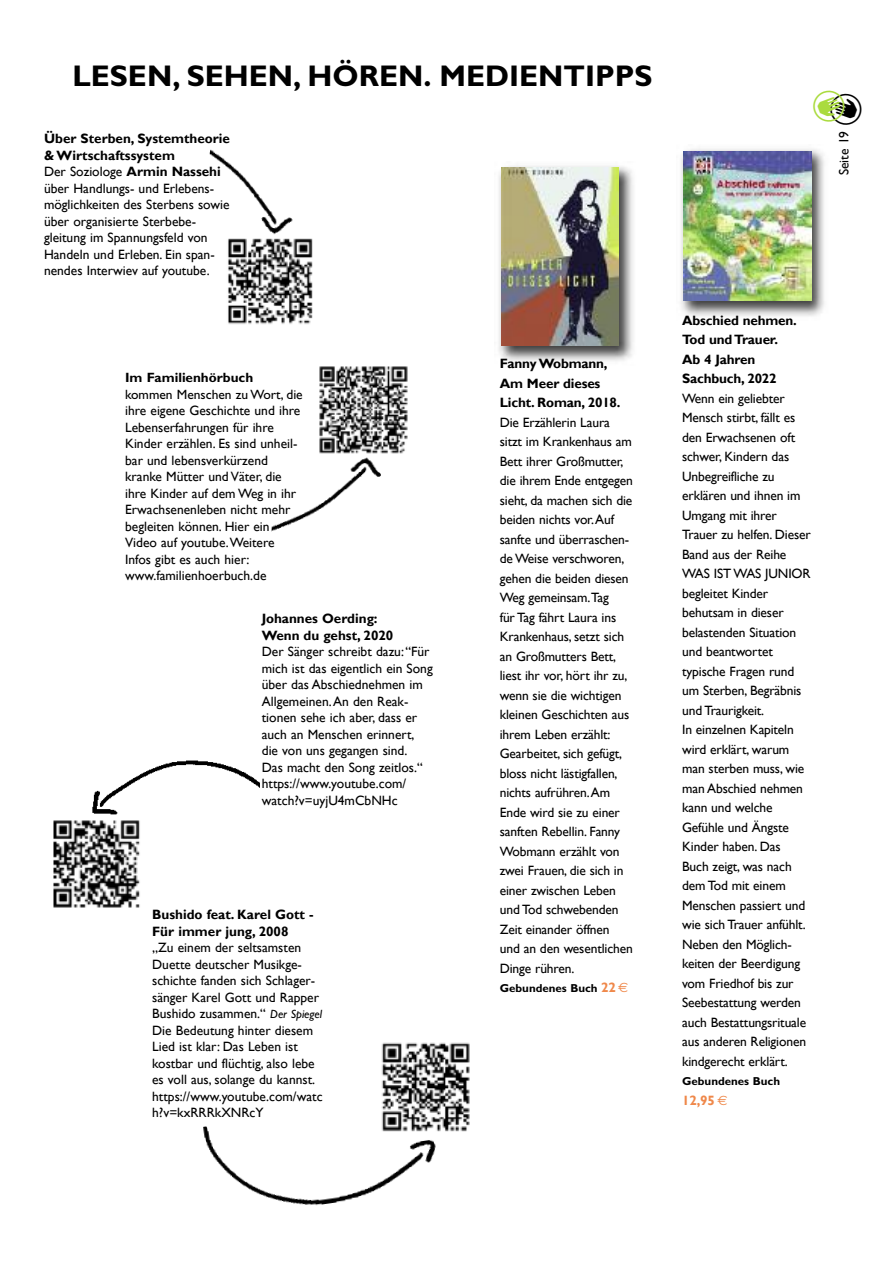
<style>
.page{position:relative;width:893px;height:1263px;background:#fff}
.page>*{position:absolute;margin:0;border:0;box-sizing:border-box;transform-origin:0 0}
.t1{font:700 30px "Gill Sans";color:#000}
.t2{font:13.5px/19.5px "Gill Sans";letter-spacing:-.01em;color:#000}
.t3{font:700 13.5px/19.5px "Gill Sans";letter-spacing:-.01em;color:#000}
.t4{font:700 13.5px "Gill Sans";color:#000}
.t5{font:700 13.5px "Gill Sans";color:#ef884a}
.t6{font:700 11.55px "Gill Sans";color:#000}
.s1{font-weight:700}
.s2{font-style:italic;font-size:12px}
.s3{font-size:13.5px;color:#ef884a}
.s4{font-family:"Euro Sans";font-weight:400;font-size:13.5px;color:#ef884a}
.s5{font-family:"Euro Sans";font-weight:400}
</style>
<div class="page">
<img style="left:499px;top:165px;width:134px;height:196px">
<img style="left:501px;top:168px;width:117px;height:178px">
<img style="left:681px;top:148px;width:143px;height:168px">
<img style="left:683px;top:151px;width:128px;height:150px">
<img style="left:209px;top:149px;width:84px;height:86px">
<img style="left:271px;top:457px;width:110px;height:75px">
<img style="left:203px;top:1126px;width:233px;height:80px">
<img style="left:92px;top:760px;width:167px;height:55px">
<img style="left:228px;top:238px;width:85px;height:86px">
<img style="left:380px;top:1042px;width:90px;height:91px">
<img style="left:53px;top:820px;width:87px;height:88px">
<img style="left:319px;top:366px;width:89px;height:88px">
<h1 class="t1" style="left:72px;top:65px;width:582px">LESEN, SEHEN, HÖREN. MEDIENTIPPS</h1>
<p class="t2" style="left:44px;top:130px;width:188px;line-height:16.5px"><span class="s1">Über Sterben, Systemtheorie &amp; Wirtschaftssystem<br></span>Der Soziologe <span class="s1">Armin Nassehi </span>über Handlungs- und Erlebens&shy;möglichkeiten des Sterbens sowie über organisierte Sterbebe&shy;gleitung im Spannungsfeld von<br>Handeln und Erleben. Ein span&shy;nendes Interwiev auf youtube.</p>
<p class="t4" style="left:125px;top:372px;width:130px">Im Familienhörbuch</p>
<p class="t2" style="left:125px;top:387px;width:179px;line-height:16.5px">kommen Menschen zu Wort, die ihre eigene Geschichte und ihre<br>Lebenserfahrungen für ihre<br>Kinder erzählen. Es sind unheil&shy;bar und lebensverkürzend kranke Mütter und Väter, die ihre Kinder auf dem Weg in ihr<br>Erwachsenenleben nicht mehr begleiten können. Hier ein<br>Video auf youtube.Weitere<br>Infos gibt es auch hier: www.familienhoerbuch.de</p>
<p class="t3" style="left:262px;top:610px;width:133px;line-height:16.5px">Johannes Oerding:<br>Wenn du gehst, 2020</p>
<p class="t2" style="left:262px;top:643px;width:172px;line-height:16.5px">Der Sänger schreibt dazu:“Für mich ist das eigentlich ein Song über das Abschiednehmen im<br>Allgemeinen.An den Reak&shy;tionen sehe ich aber, dass er auch an Menschen erinnert, die von uns gegangen sind.<br>Das macht den Song zeitlos.“ https://www.youtube.com/ watch?v=uyjU4mCbNHc</p>
<p class="t3" style="left:152px;top:906px;width:163px;line-height:16.5px">Bushido feat. Karel Gott -<br>Für immer jung, 2008</p>
<p class="t2" style="left:152px;top:939px;width:172px;line-height:16.5px">„Zu einem der seltsamsten<br>Duette deutscher Musikge&shy;schichte fanden sich Schlager&shy;sänger Karel Gott und Rapper<br>Bushido zusammen.“ <span class="s2">Der Spiegel<br></span>Die Bedeutung hinter diesem<br>Lied ist klar: Das Leben ist kostbar und flüchtig, also lebe es voll aus, solange du kannst. https://www.youtube.com/watc h?v=kxRRRkXNRcY</p>
<p class="t3" style="left:500px;top:354px;width:122px">Fanny Wobmann,<br>Am Meer dieses<br>Licht. Roman, 2018.</p>
<p class="t2" style="left:500px;top:412px;width:135px">Die Erzählerin Laura sitzt im Krankenhaus am<br>Bett ihrer Großmutter, die ihrem Ende entgegen sieht, da machen sich die beiden nichts vor.Auf sanfte und überraschen&shy;de Weise verschworen, gehen die beiden diesen<br>Weg gemeinsam.Tag<br>für Tag fährt Laura ins<br>Krankenhaus, setzt sich an Großmutters Bett, liest ihr vor, hört ihr zu, wenn sie die wichtigen kleinen Geschichten aus ihrem Leben erzählt:<br>Gearbeitet, sich gefügt, bloss nicht lästigfallen, nichts aufrühren.Am<br>Ende wird sie zu einer sanften Rebellin. Fanny<br>Wobmann erzählt von zwei Frauen, die sich in einer zwischen Leben und Tod schwebenden<br>Zeit einander öffnen und an den wesentlichen<br>Dinge rühren.</p>
<p class="t6" style="left:500px;top:984px;width:130px">Gebundenes Buch <span class="s3">22</span> <span class="s4">€</span></p>
<p class="t2" style="left:834px;top:175px;width:46px;rotate:-90deg">Seite 19</p>
<p class="t3" style="left:682px;top:310px;width:116px">Abschied nehmen.<br>Tod undTrauer.<br>Ab 4 Jahren<br>Sachbuch, 2022</p>
<p class="t2" style="left:682px;top:388px;width:130px">Wenn ein geliebter<br>Mensch stirbt, fällt es den Erwachsenen oft schwer, Kindern das<br>Unbegreifliche zu erklären und ihnen im<br>Umgang mit ihrer<br>Trauer zu helfen. Dieser<br>Band aus der Reihe<br>WAS IST WAS JUNIOR begleitet Kinder behutsam in dieser belastenden Situation und beantwortet typische Fragen rund um Sterben, Begräbnis und Traurigkeit.<br>In einzelnen Kapiteln wird erklärt, warum man sterben muss, wie man Abschied nehmen kann und welche<br>Gefühle und Ängste<br>Kinder haben. Das<br>Buch zeigt, was nach dem Tod mit einem<br>Menschen passiert und wie sich Trauer anfühlt.<br>Neben den Möglich&shy;keiten der Beerdigung vom Friedhof bis zur<br>Seebestattung werden auch Bestattungsrituale aus anderen Religionen kindgerecht erklärt.</p>
<p class="t6" style="left:682px;top:1077px;width:99px">Gebundenes Buch</p>
<p class="t5" style="left:682px;top:1092px;width:47px">12,95 <span class="s5">€</span></p>
</div>
